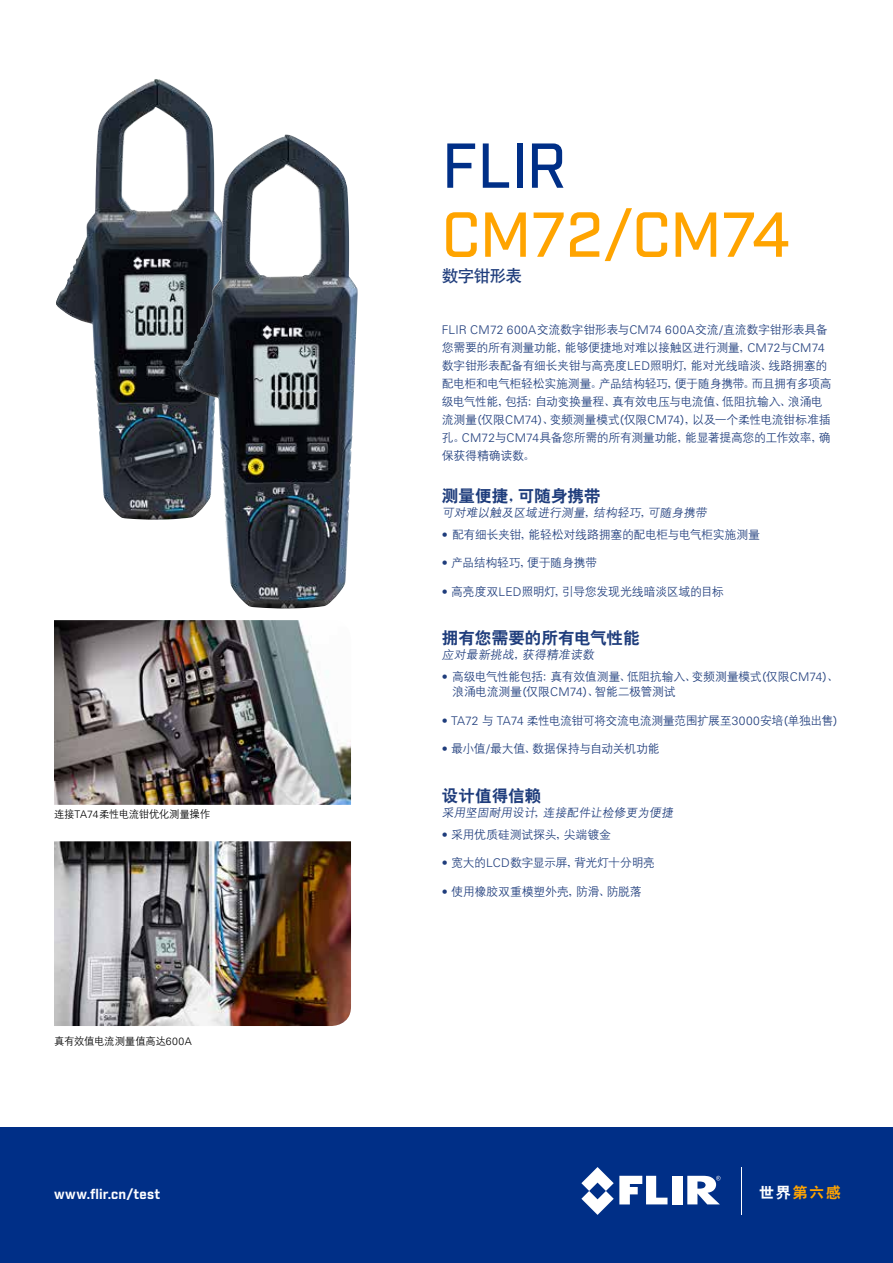
<style>
.page{position:relative;width:893px;height:1263px;background:#fff}
.page>*{position:absolute;margin:0;border:0;box-sizing:border-box;transform-origin:0 0}
.t1{font:500 61.5px "Industry";letter-spacing:-.005em;color:#ffa400}
.t2{font:500 61.5px "Industry";color:#002f87}
.t3{font:16.5px "Heiti CSEG Bold GB";letter-spacing:.005em;color:#1f3d7c}
.t4{font:16.5px "Heiti CSEG Medium GB";letter-spacing:-.035em;color:#1f3d7c}
.t5{font:15.15px "Heiti CSEG Bold GB";letter-spacing:.1em;color:#ffa400}
.t6{font:700 13.5px "Industry";letter-spacing:.02em;color:#fff}
.t7{font:12px/18px "Denshan CSEG Medium GB";letter-spacing:-.035em;color:#1f3d7c}
.t8{font:300 12px "Univers LT Std";letter-spacing:.02em;color:#1f3d7c}
.t9{font:12px "Denshan CSEG Medium GB";letter-spacing:-.055em;color:#1f3d7c}
.t10{font:10.5px "Denshan CSEG Medium GB";letter-spacing:-.03em;color:#000}
.s1{font-family:"Univers LT Std";font-weight:300}
.s2{font-family:"Denshan CSEG Medium GB";font-weight:400}
.s3{font-family:"Univers LT";font-weight:300}
.s4{color:#fff}
</style>
<div class="page">
<img style="left:56px;top:79px;width:157px;height:441px">
<img style="left:178px;top:135px;width:172px;height:474px">
<div style="left:0;top:1128px;width:893px;height:135px;background:#002f87"></div>
<img style="left:54px;top:620px;width:297px;height:185px">
<img style="left:54px;top:841px;width:297px;height:185px">
<div style="left:672px;top:1176px;width:10px;height:28px;background:#fff"></div>
<svg style="left:581px;top:1167px;width:86px;height:48px"></svg>
<svg style="left:687px;top:1176px;width:34px;height:28px"></svg>
<hr style="left:741px;top:1167px;width:1px;height:48px;background:#fff">
<p class="t10" style="left:54px;top:808px;width:158px">连接<span class="s1">TA74</span>柔性电流钳优化测量操作</p>
<p class="t10" style="left:54px;top:1035px;width:139px">真有效值电流测量值高达<span class="s1">600A</span></p>
<p class="t6" style="left:54px;top:1185px;width:108px">www.flir.cn/test</p>
<h1 class="t2" style="left:442px;top:129px;width:126px">FLIR</h1>
<h1 class="t1" style="left:442px;top:198px;width:350px">CM72/CM74</h1>
<h2 class="t4" style="left:442px;top:267px;width:82px">数字钳形表</h2>
<p class="t8" style="left:442px;top:322px;width:387px">FLIR CM72 600A<span class="s2">交流数字钳形表与</span>CM74 600A<span class="s2">交流</span>/<span class="s2">直流数字钳形表具备</span></p>
<p class="t7" style="left:442px;top:338px;width:392px">您需要的所有测量功能，能够便捷地对难以接触区进行测量，<span class="s1">CM72</span>与<span class="s1">CM74</span>数字钳形表配备有细长夹钳与高亮度<span class="s1">LED</span>照明灯，能对光线暗淡、线路拥塞的配电柜和电气柜轻松实施测量。产品结构轻巧，便于随身携带。而且拥有多项高级电气性能，包括：自动变换量程、真有效电压与电流值、低阻抗输入、浪涌电流测量(仅限<span class="s1">CM74</span>)、变频测量模式(仅限<span class="s1">CM74</span>)，以及一个柔性电流钳标准插孔。<span class="s1">CM72</span>与<span class="s1">CM74</span>具备您所需的所有测量功能，能显著提高您的工作效率，确保获得精确读数。</p>
<h2 class="t3" style="left:442px;top:487px;width:161px">测量便捷，可随身携带</h2>
<p class="t7" style="left:442px;top:503px;width:268px">可对难以触及区域进行测量，结构轻巧，可随身携带</p>
<p class="t7" style="left:442px;top:525px;width:320px"><span class="s3">•</span> 配有细长夹钳，能轻松对线路拥塞的配电柜与电气柜实施测量</p>
<p class="t7" style="left:442px;top:553px;width:157px"><span class="s1">•</span> 产品结构轻巧，便于随身携带</p>
<p class="t7" style="left:442px;top:582px;width:284px"><span class="s1">•</span> 高亮度双<span class="s1">LED</span>照明灯，引导您发现光线暗淡区域的目标</p>
<h2 class="t3" style="left:442px;top:630px;width:199px">拥有您需要的所有电气性能</h2>
<p class="t7" style="left:442px;top:646px;width:156px">应对最新挑战，获得精准读数</p>
<p class="t7" style="left:452px;top:669px;width:388px;line-height:15px;text-indent:-10px"><span class="s3">•</span> 高级电气性能包括：真有效值测量、低阻抗输入、变频测量模式(仅限<span class="s1">CM74</span>)、浪涌电流测量(仅限<span class="s1">CM74</span>)、智能二极管测试</p>
<p class="t9" style="left:442px;top:714px;width:398px"><span class="s1">• TA72</span> 与 <span class="s1">TA74</span> 柔性电流钳可将交流电流测量范围扩展至<span class="s1">3000</span>安培(单独出售)</p>
<p class="t7" style="left:442px;top:739px;width:220px"><span class="s1">•</span> 最小值<span class="s1">/</span>最大值、数据保持与自动关机功能</p>
<h2 class="t3" style="left:442px;top:787px;width:101px">设计值得信赖</h2>
<p class="t7" style="left:442px;top:803px;width:235px">采用坚固耐用设计，连接配件让检修更为便捷</p>
<p class="t7" style="left:442px;top:825px;width:171px"><span class="s3">•</span> 采用优质硅测试探头，尖端镀金</p>
<p class="t7" style="left:442px;top:853px;width:215px"><span class="s1">•</span> 宽大的<span class="s1">LCD</span>数字显示屏，背光灯十分明亮</p>
<p class="t7" style="left:442px;top:882px;width:202px"><span class="s1">•</span> 使用橡胶双重模塑外壳，防滑、防脱落</p>
<p class="t5" style="left:759px;top:1184px;width:83px"><span class="s4">世界</span>第六感</p>
</div>
